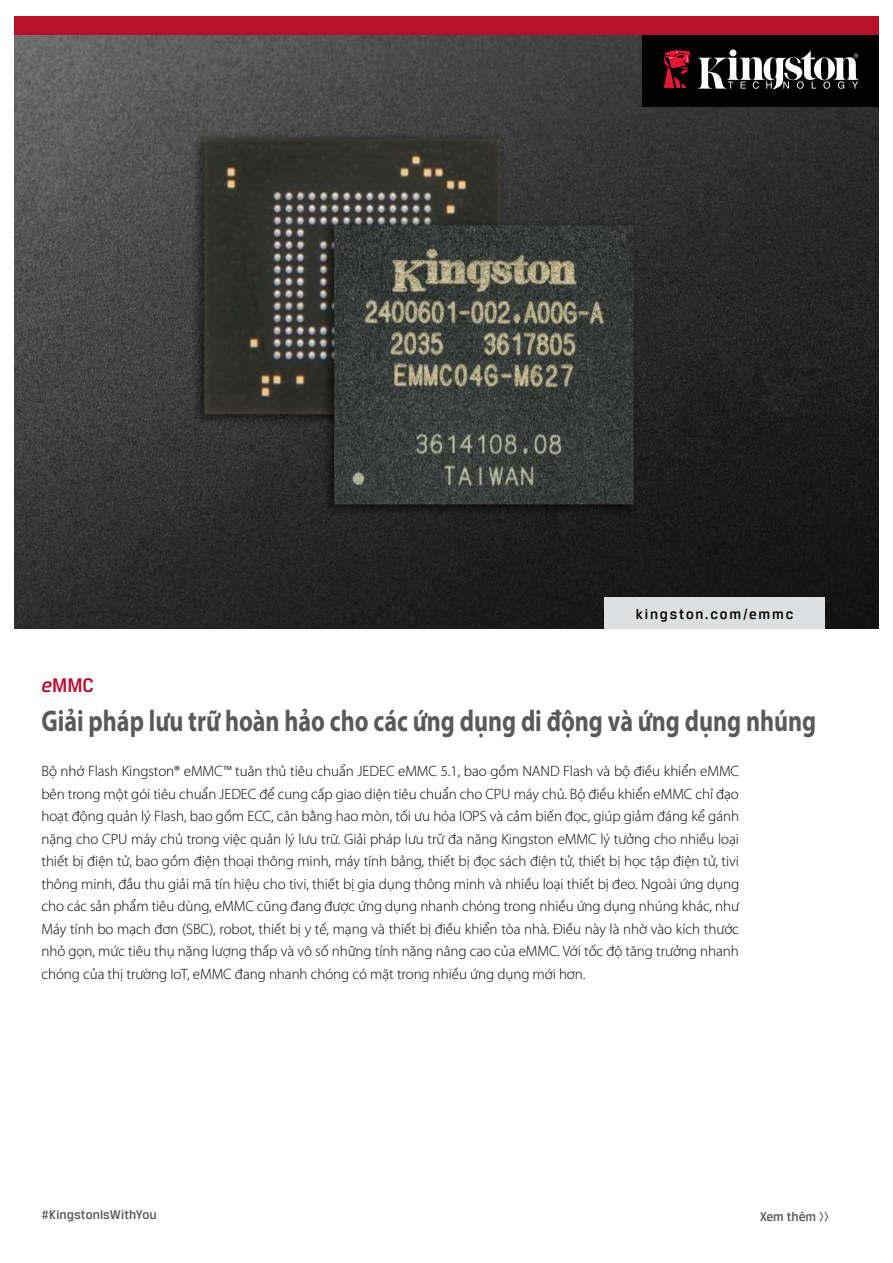
<style>
.page{position:relative;width:893px;height:1263px;background:#fff}
.page>*{position:absolute;margin:0;border:0;box-sizing:border-box;transform-origin:0 0}
.t1{font:700 30px "Myriad Pro";color:#58595b;scale:.8 1}
.t2{font:500 21px "Breuer Text";color:#b9102a}
.t3{font:300 15px/22.5px "Myriad Pro";letter-spacing:-.005em;color:#000;text-align:justify}
.t4{font:500 15px "Breuer Text";letter-spacing:.12em;color:#000}
.t5{font:500 13.5px "Breuer Text";letter-spacing:.005em;color:#58595b}
.s1{font-style:italic}
</style>
<div class="page">
<img style="left:14px;top:35px;width:864px;height:593px">
<div style="left:605px;top:597px;width:220px;height:31px;background:#dedfe0"></div>
<div style="left:14px;top:16px;width:864px;height:19px;background:#b9102a"></div>
<div style="left:642px;top:36px;width:236px;height:71px;background:#000"></div>
<svg style="left:698px;top:51px;width:161px;height:39px"></svg>
<svg style="left:663px;top:50px;width:28px;height:38px"></svg>
<h2 class="t2" style="left:41px;top:673px;width:54px"><span class="s1">e</span>MMC</h2>
<p class="t4" style="left:636px;top:606px;width:159px">kingston.com/emmc</p>
<h1 class="t1" style="left:41px;top:701px;width:970px">Giải pháp lưu trữ hoàn hảo cho các ứng dụng di động và ứng dụng nhúng</h1>
<p class="t3" style="left:41px;top:760px;width:699px">Bộ nhớ Flash Kingston® eMMC™ tuân thủ tiêu chuẩn JEDEC eMMC 5.1, bao gồm NAND Flash và bộ điều khiển eMMC bên trong một gói tiêu chuẩn JEDEC để cung cấp giao diện tiêu chuẩn cho CPU máy chủ. Bộ điều khiển eMMC chỉ đạo hoạt động quản lý Flash, bao gồm ECC, cân bằng hao mòn, tối ưu hóa IOPS và cảm biến đọc, giúp giảm đáng kể gánh nặng cho CPU máy chủ trong việc quản lý lưu trữ. Giải pháp lưu trữ đa năng Kingston eMMC lý tưởng cho nhiều loại thiết bị điện tử, bao gồm điện thoại thông minh, máy tính bảng, thiết bị đọc sách điện tử, thiết bị học tập điện tử, tivi thông minh, đầu thu giải mã tín hiệu cho tivi, thiết bị gia dụng thông minh và nhiều loại thiết bị đeo. Ngoài ứng dụng cho các sản phẩm tiêu dùng, eMMC cũng đang được ứng dụng nhanh chóng trong nhiều ứng dụng nhúng khác, như Máy tính bo mạch đơn (SBC), robot, thiết bị y tế, mạng và thiết bị điều khiển tòa nhà. Điều này là nhờ vào kích thước nhỏ gọn, mức tiêu thụ năng lượng thấp và vô số những tính năng nâng cao của eMMC. Với tốc độ tăng trưởng nhanh chóng của thị trường IoT, eMMC đang nhanh chóng có mặt trong nhiều ứng dụng mới hơn.</p>
<p class="t5" style="left:41px;top:1207px;width:117px">#KingstonIsWithYou</p>
<p class="t5" style="left:760px;top:1209px;width:70px">Xem thêm &gt;&gt;</p>
</div>
